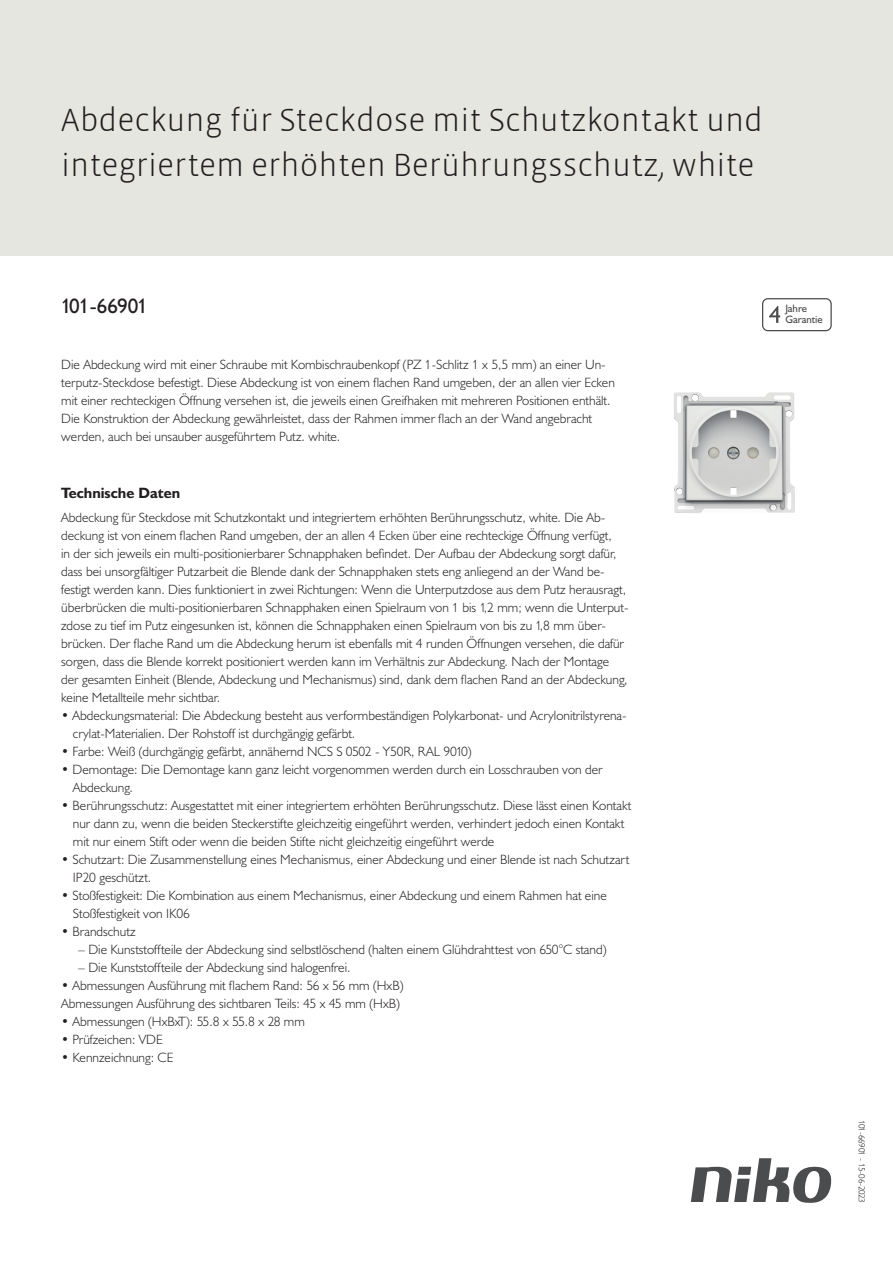
<style>
.page{position:relative;width:893px;height:1263px;background:#fff}
.page>*{position:absolute;margin:0;border:0;box-sizing:border-box;transform-origin:0 0}
.Title_datasheets{font:300 33px/45px "Vista Sans";color:#231f20}
.Article_number{font:21px "Humanist 521 BT";letter-spacing:-.04em;color:#231f20}
.Titles_parts{font:700 15px "Humanist 521 BT";color:#231f20}
.Platte_tekst_CAB{font:300 13.5px/18px "Humanist 521 BT";color:#231f20}
.USP_Bullets{font:300 13.5px/18px "Humanist 521 BT";color:#231f20}
.USP_Bullets_level_2{font:300 13.5px "Humanist 521 BT";color:#231f20}
.t1{font:10.8px/10.8px "Humanist 521 BT";color:#4b4c4d}
.Revision{font:300 9px "Humanist 521 BT";letter-spacing:-.05em;color:#231f20}
</style>
<div class="page">
<svg style="left:691px;top:1158px;width:141px;height:45px"></svg>
<div style="left:0;top:0;width:893px;height:255px;background:#e6e6e0"></div>
<svg style="left:762px;top:298px;width:70px;height:33px"></svg>
<img style="left:674px;top:392px;width:121px;height:121px">
<p class="Title_datasheets" style="left:61px;top:98px;width:703px">Abdeckung für Steckdose mit Schutzkontakt und integriertem erhöhten Berührungsschutz, white</p>
<p class="Article_number" style="left:61px;top:293px;width:88px">101-66901</p>
<p class="t1" style="left:785px;top:303px;width:39px">Jahre<br>Garantie</p>
<p class="Platte_tekst_CAB" style="left:61px;top:355px;width:555px">Die Abdeckung wird mit einer Schraube mit Kombischraubenkopf (PZ 1-Schlitz 1 x 5,5 mm) an einer Un&shy;terputz-Steckdose befestigt. Diese Abdeckung ist von einem flachen Rand umgeben, der an allen vier Ecken mit einer rechteckigen Öffnung versehen ist, die jeweils einen Greifhaken mit mehreren Positionen enthält.<br>Die Konstruktion der Abdeckung gewährleistet, dass der Rahmen immer flach an der Wand angebracht werden, auch bei unsauber ausgeführtem Putz. white.</p>
<p class="Titles_parts" style="left:61px;top:483px;width:120px">Technische Daten</p>
<p class="Platte_tekst_CAB" style="left:61px;top:508px;width:569px">Abdeckung für Steckdose mit Schutzkontakt und integriertem erhöhten Berührungsschutz, white. Die Ab&shy;deckung ist von einem flachen Rand umgeben, der an allen 4 Ecken über eine rechteckige Öffnung verfügt,<br>in der sich jeweils ein multi-positionierbarer Schnapphaken befindet. Der Aufbau der Abdeckung sorgt dafür, dass bei unsorgfältiger Putzarbeit die Blende dank der Schnapphaken stets eng anliegend an der Wand be&shy;festigt werden kann. Dies funktioniert in zwei Richtungen: Wenn die Unterputzdose aus dem Putz herausragt, überbrücken die multi-positionierbaren Schnapphaken einen Spielraum von 1 bis 1,2 mm; wenn die Unterput&shy;zdose zu tief im Putz eingesunken ist, können die Schnapphaken einen Spielraum von bis zu 1,8 mm über&shy;brücken. Der flache Rand um die Abdeckung herum ist ebenfalls mit 4 runden Öffnungen versehen, die dafür sorgen, dass die Blende korrekt positioniert werden kann im Verhältnis zur Abdeckung. Nach der Montage der gesamten Einheit (Blende, Abdeckung und Mechanismus) sind, dank dem flachen Rand an der Abdeckung, keine Metallteile mehr sichtbar.</p>
<p class="USP_Bullets" style="left:73px;top:706px;width:555px;text-indent:-12px">• Abdeckungsmaterial: Die Abdeckung besteht aus verformbeständigen Polykarbonat- und Acrylonitrilstyrena&shy;crylat-Materialien. Der Rohstoff ist durchgängig gefärbt.</p>
<p class="USP_Bullets" style="left:61px;top:742px;width:412px">• Farbe: Weiß (durchgängig gefärbt, annähernd NCS S 0502 - Y50R, RAL 9010)</p>
<p class="USP_Bullets" style="left:73px;top:760px;width:531px;text-indent:-12px">• Demontage: Die Demontage kann ganz leicht vorgenommen werden durch ein Losschrauben von der<br>Abdeckung.</p>
<p class="USP_Bullets" style="left:73px;top:796px;width:560px;text-indent:-12px">• Berührungsschutz: Ausgestattet mit einer integriertem erhöhten Berührungsschutz. Diese lässt einen Kontakt nur dann zu, wenn die beiden Steckerstifte gleichzeitig eingeführt werden, verhindert jedoch einen Kontakt mit nur einem Stift oder wenn die beiden Stifte nicht gleichzeitig eingeführt werde</p>
<p class="USP_Bullets" style="left:73px;top:850px;width:558px;text-indent:-12px">• Schutzart: Die Zusammenstellung eines Mechanismus, einer Abdeckung und einer Blende ist nach Schutzart<br>IP20 geschützt.</p>
<p class="USP_Bullets" style="left:73px;top:886px;width:535px;text-indent:-12px">• Stoßfestigkeit: Die Kombination aus einem Mechanismus, einer Abdeckung und einem Rahmen hat eine<br>Stoßfestigkeit von IK06</p>
<p class="USP_Bullets" style="left:61px;top:922px;width:76px">• Brandschutz</p>
<p class="USP_Bullets_level_2" style="left:78px;top:941px;width:530px">– Die Kunststoffteile der Abdeckung sind selbstlöschend (halten einem Glühdrahttest von 650°C stand)</p>
<p class="USP_Bullets_level_2" style="left:78px;top:959px;width:274px">– Die Kunststoffteile der Abdeckung sind halogenfrei.</p>
<p class="USP_Bullets" style="left:61px;top:976px;width:344px">• Abmessungen Ausführung mit flachem Rand: 56 x 56 mm (HxB)</p>
<p class="USP_Bullets" style="left:61px;top:994px;width:340px">Abmessungen Ausführung des sichtbaren Teils: 45 x 45 mm (HxB)</p>
<p class="USP_Bullets" style="left:61px;top:1012px;width:245px">• Abmessungen (HxBxT): 55.8 x 55.8 x 28 mm</p>
<p class="USP_Bullets" style="left:61px;top:1030px;width:103px">• Prüfzeichen: VDE</p>
<p class="USP_Bullets" style="left:61px;top:1048px;width:114px">• Kennzeichnung: CE</p>
<p class="Revision" style="left:868px;top:1120px;width:84px;rotate:90deg">101-66901 - 15-06-2023</p>
</div>
